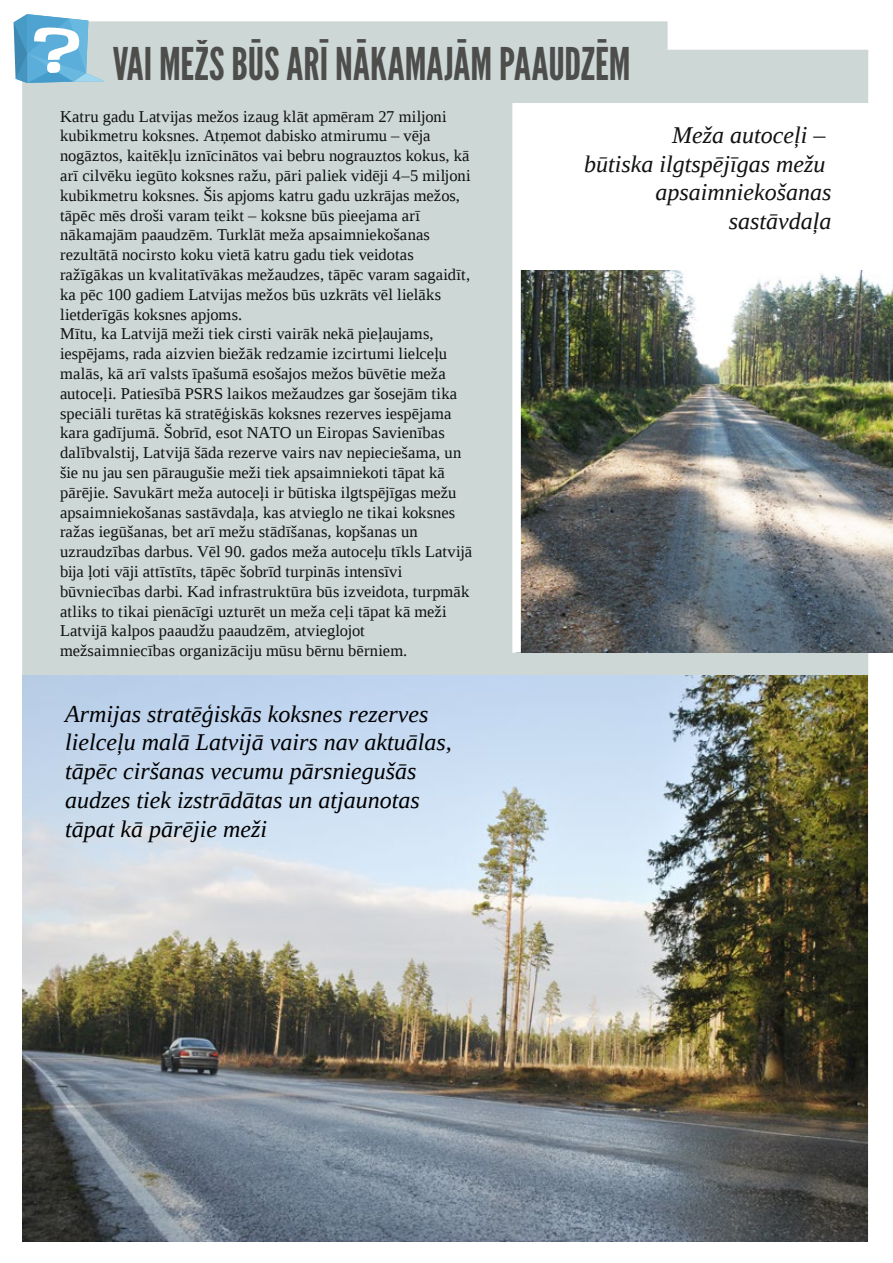
<style>
.page{position:relative;width:893px;height:1263px;background:#fff}
.page>*{position:absolute;margin:0;border:0;box-sizing:border-box;transform-origin:0 0}
.t1{font:45px "League Gothic";letter-spacing:.005em;color:#4d4d4c}
.t2{font:italic 24px/28.8px "Liberation Serif";color:#000002}
.t3{font:italic 24px/28.8px "Liberation Serif";color:#111212;text-align:right}
.t4{font:16.5px/19.8px "Liberation Serif";letter-spacing:.005em;color:#111212}
</style>
<div class="page">
<div style="left:22px;top:21px;width:846px;height:1218px;background:#cdd8d6"></div>
<img style="left:22px;top:676px;width:845px;height:565px">
<img style="left:521px;top:270px;width:372px;height:383px">
<div style="left:517px;top:103px;width:376px;height:167px;background:#fff"></div>
<div style="left:512px;top:103px;width:9px;height:550px;background:#fff"></div>
<svg style="left:14px;top:14px;width:91px;height:69px"></svg>
<div style="left:47px;top:62px;width:13px;height:11px;background:#fff;border-radius:5px"></div>
<h1 class="t1" style="left:113px;top:37px;width:519px">VAI MEŽS BŪS ARĪ NĀKAMAJĀM PAAUDZĒM</h1>
<p class="t4" style="left:60px;top:106px;width:413px">Katru gadu Latvijas mežos izaug klāt apmēram 27 miljoni kubikmetru koksnes. Atņemot dabisko atmirumu – vēja nogāztos, kaitēkļu iznīcinātos vai bebru nograuztos kokus, kā arī cilvēku iegūto koksnes ražu, pāri paliek vidēji 4–5 miljoni kubikmetru koksnes. Šis apjoms katru gadu uzkrājas mežos, tāpēc mēs droši varam teikt – koksne būs pieejama arī nākamajām paaudzēm. Turklāt meža apsaimniekošanas rezultātā nocirsto koku vietā katru gadu tiek veidotas ražīgākas un kvalitatīvākas mežaudzes, tāpēc varam sagaidīt, ka pēc 100 gadiem Latvijas mežos būs uzkrāts vēl lielāks lietderīgās koksnes apjoms.<br>Mītu, ka Latvijā meži tiek cirsti vairāk nekā pieļaujams, iespējams, rada aizvien biežāk redzamie izcirtumi lielceļu malās, kā arī valsts īpašumā esošajos mežos būvētie meža autoceļi. Patiesībā PSRS laikos mežaudzes gar šosejām tika speciāli turētas kā stratēģiskās koksnes rezerves iespējama kara gadījumā. Šobrīd, esot NATO un Eiropas Savienības dalībvalstij, Latvijā šāda rezerve vairs nav nepieciešama, un šie nu jau sen pāraugušie meži tiek apsaimniekoti tāpat kā pārējie. Savukārt meža autoceļi ir būtiska ilgtspējīgas mežu apsaimniekošanas sastāvdaļa, kas atvieglo ne tikai koksnes ražas iegūšanas, bet arī mežu stādīšanas, kopšanas un uzraudzības darbus. Vēl 90. gados meža autoceļu tīkls Latvijā bija ļoti vāji attīstīts, tāpēc šobrīd turpinās intensīvi būvniecības darbi. Kad infrastruktūra būs izveidota, turpmāk atliks to tikai pienācīgi uzturēt un meža ceļi tāpat kā meži Latvijā kalpos paaudžu paaudzēm, atvieglojot mežsaimniecības organizāciju mūsu bērnu bērniem.</p>
<h2 class="t3" style="left:584px;top:120px;width:249px">Meža autoceļi –<br>būtiska ilgtspējīgas mežu apsaimniekošanas sastāvdaļa</h2>
<h2 class="t2" style="left:65px;top:699px;width:388px">Armijas stratēģiskās koksnes rezerves lielceļu malā Latvijā vairs nav aktuālas, tāpēc ciršanas vecumu pārsniegušās audzes tiek izstrādātas un atjaunotas tāpat kā pārējie meži</h2>
</div>
